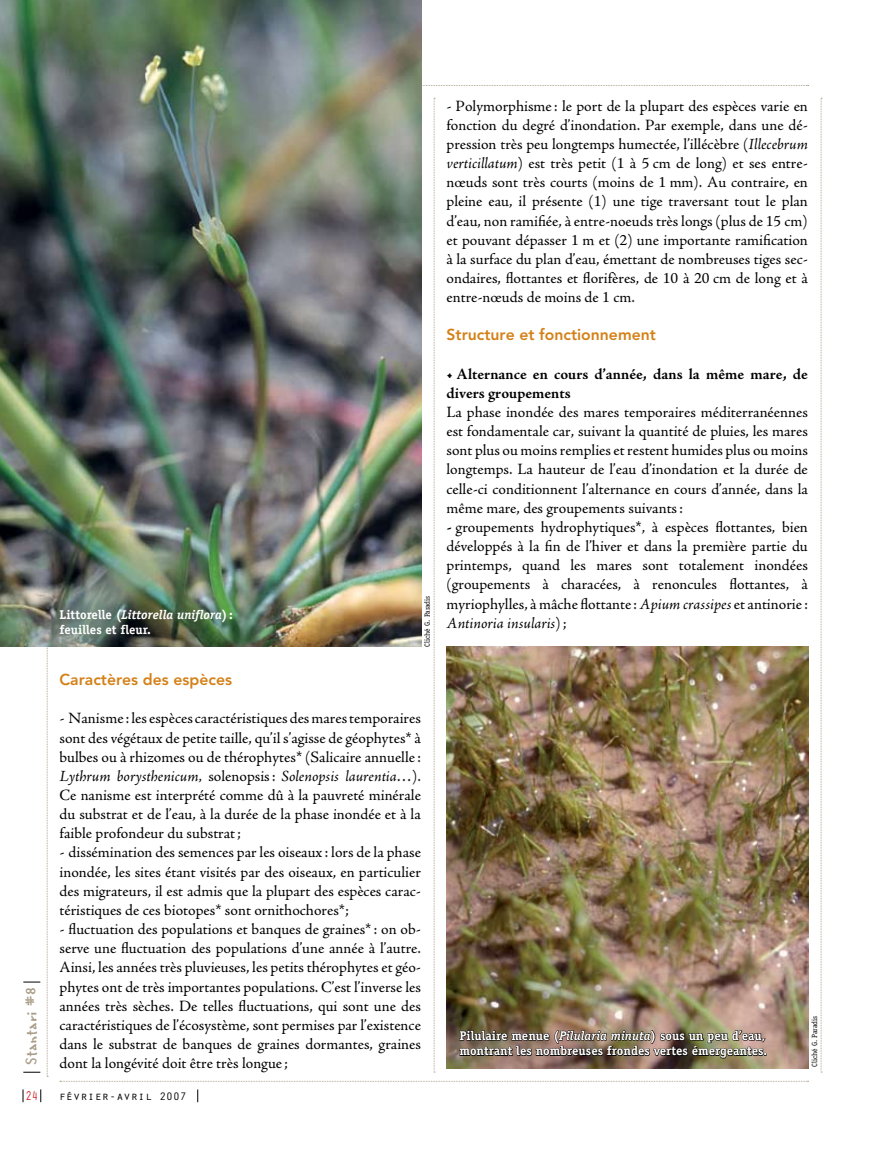
<style>
.page{position:relative;width:893px;height:1149px;background:#fff}
.page>*{position:absolute;margin:0;border:0;box-sizing:border-box;transform-origin:0 0}
.t1{font:16.5px "Regular Joe";color:#a99d88}
.t2{font:15.75px/19.2px "Adobe Jenson Pro";color:#000;text-align:justify}
.t3{font:700 15.75px/19.2px "Adobe Jenson Pro";color:#000}
.t4{font:800 15.75px "Avenir";color:#d48118}
.t5{font:13.2px "Orator";color:#d2232a;scale:.82 1}
.t6{font:700 12.75px/15.3px "Officina Serif";color:#fff}
.t7{font:12px "Orator";color:#000}
.t8{font:7.5px "Officina Serif";color:#000}
.s1{font-style:italic}
.s2{font-size:11.25px}
.s3{font-weight:700}
</style>
<div class="page">
<svg style="left:47px;top:646px;width:1px;height:430px"></svg>
<svg style="left:421px;top:85px;width:387px;height:1px"></svg>
<svg style="left:60px;top:1080px;width:748px;height:1px"></svg>
<svg style="left:821px;top:98px;width:1px;height:974px"></svg>
<svg style="left:197px;top:1089px;width:1px;height:12px"></svg>
<svg style="left:40px;top:1089px;width:1px;height:12px"></svg>
<svg style="left:23px;top:1089px;width:1px;height:12px"></svg>
<svg style="left:23px;top:1071px;width:17px;height:1px"></svg>
<svg style="left:23px;top:981px;width:17px;height:1px"></svg>
<svg style="left:434px;top:98px;width:1px;height:974px"></svg>
<img style="left:0;top:0;width:421px;height:646px">
<img style="left:447px;top:646px;width:361px;height:421px">
<img style="left:459px;top:1023px;width:308px;height:40px">
<p class="t1" style="left:21px;top:1064px;width:79px;rotate:-90deg">Stantari #8</p>
<p class="t6" style="left:60px;top:606px;width:175px">Littorelle (<span class="s1">Littorella uniflora</span>) : feuilles et fleur.</p>
<p class="t8" style="left:423px;top:646px;width:53px;rotate:-90deg">Cliché G. Paradis</p>
<p class="t4" style="left:60px;top:670px;width:174px">Caractères des espèces</p>
<p class="t2" style="left:60px;top:709px;width:363px">- Nanisme: les espèces caractéristiques des mares temporaires sont des végétaux de petite taille, qu’il s’agisse de géophytes* à bulbes ou à rhizomes ou de thérophytes* (Salicaire annuelle:<br><span class="s1">Lythrum borysthenicum,</span> solenopsis: <span class="s1">Solenopsis laurentia…</span>).<br>Ce nanisme est interprété comme dû à la pauvreté minérale du substrat et de l’eau, à la durée de la phase inondée et à la faible profondeur du substrat;</p>
<p class="t2" style="left:60px;top:843px;width:363px">- dissémination des semences par les oiseaux : lors de la phase inondée, les sites étant visités par des oiseaux, en particulier des migrateurs, il est admis que la plupart des espèces carac&shy;téristiques de ces biotopes* sont ornithochores*;</p>
<p class="t2" style="left:60px;top:919px;width:363px">- fluctuation des populations et banques de graines*: on ob&shy;serve une fluctuation des populations d’une année à l’autre.<br>Ainsi, les années très pluvieuses, les petits thérophytes et géo&shy;phytes ont de très importantes populations. C’est l’inverse les années très sèches. De telles fluctuations, qui sont une des caractéristiques de l’écosystème, sont permises par l’existence dans le substrat de banques de graines dormantes, graines dont la longévité doit être très longue;</p>
<p class="t5" style="left:25px;top:1085px;width:17px">24</p>
<p class="t7" style="left:59px;top:1086px;width:129px">février-avril <span class="s2">2007</span></p>
<p class="t2" style="left:446px;top:96px;width:363px">- Polymorphisme: le port de la plupart des espèces varie en fonction du degré d’inondation. Par exemple, dans une dé&shy;pression très peu longtemps humectée, l’illécèbre (<span class="s1">Illecebrum verticillatum</span>) est très petit (1 à 5 cm de long) et ses entre&shy;nœuds sont très courts (moins de 1 mm). Au contraire, en pleine eau, il présente (1) une tige traversant tout le plan d’eau, non ramifiée, à entre-noeuds très longs (plus de 15 cm) et pouvant dépasser 1 m et (2) une importante ramification à la surface du plan d’eau, émettant de nombreuses tiges sec&shy;ondaires, flottantes et florifères, de 10 à 20 cm de long et à entre-nœuds de moins de 1 cm.</p>
<p class="t4" style="left:446px;top:325px;width:211px">Structure et fonctionnement</p>
<p class="t3" style="left:446px;top:364px;width:363px">• Alternance en cours d’année, dans la même mare, de divers groupements</p>
<p class="t2" style="left:446px;top:402px;width:363px">La phase inondée des mares temporaires méditerranéennes est fondamentale car, suivant la quantité de pluies, les mares sont plus ou moins remplies et restent humides plus ou moins longtemps. La hauteur de l’eau d’inondation et la durée de celle-ci conditionnent l’alternance en cours d’année, dans la même mare, des groupements suivants:</p>
<p class="t2" style="left:446px;top:517px;width:363px"><span class="s3">-</span> groupements hydrophytiques*, à espèces flottantes, bien développés à la fin de l’hiver et dans la première partie du printemps, quand les mares sont totalement inondées (groupements à characées, à renoncules flottantes, à myriophylles, à mâche flottante: <span class="s1">Apium crassipes</span> et antinorie:<br><span class="s1">Antinoria insularis</span>);</p>
<p class="t6" style="left:459px;top:1027px;width:309px">Pilulaire menue (<span class="s1">Pilularia minuta</span>) sous un peu d’eau, montrant les nombreuses frondes vertes émergeantes.</p>
<p class="t8" style="left:810px;top:1066px;width:53px;rotate:-90deg">Cliché G. Paradis</p>
</div>
